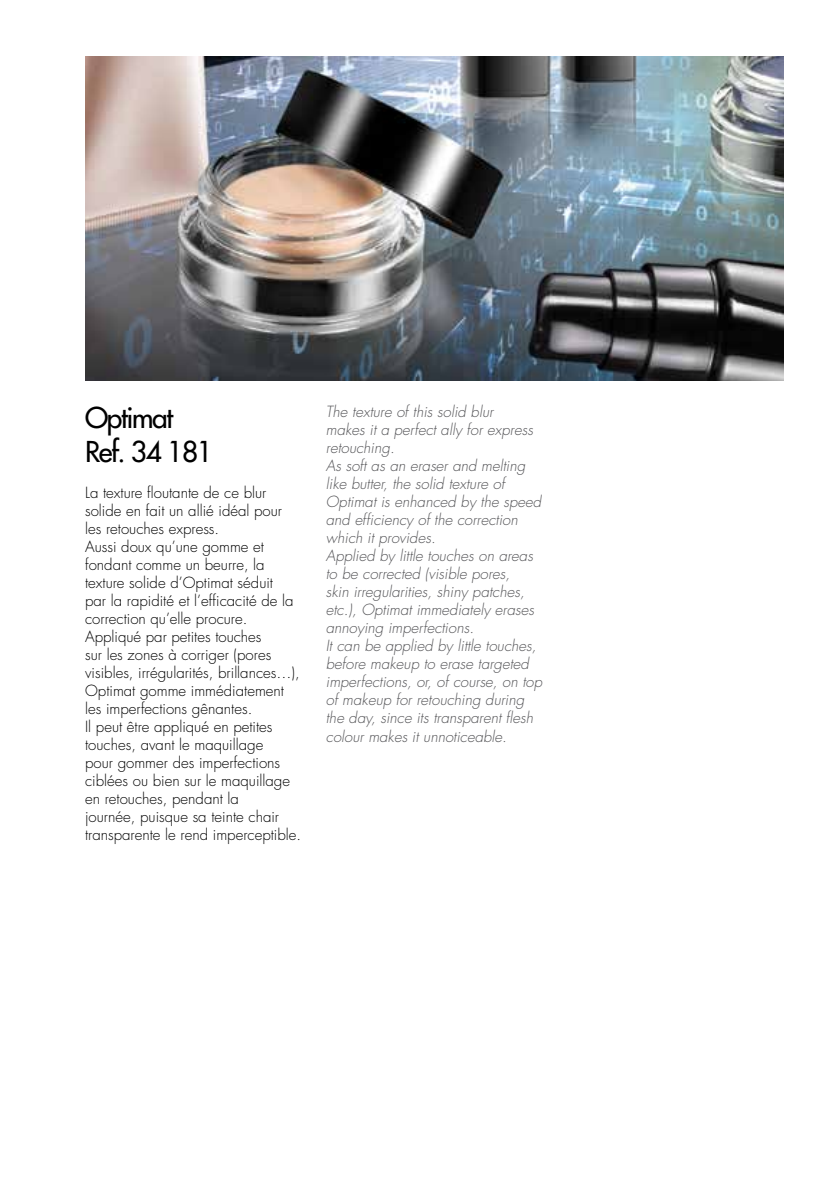
<style>
.page{position:relative;width:840px;height:1191px;background:#fff}
.page>*{position:absolute;margin:0;border:0;box-sizing:border-box;transform-origin:0 0}
.t1{font:500 28px/33.6px "Futura Std";letter-spacing:-.05em;color:#000}
.t2{font:300 15px/18px "Futura Std";color:#000}
.t3{font:italic 300 15px/18px "Futura Std";color:#565659}
</style>
<div class="page">
<img style="left:85px;top:57px;width:697px;height:324px">
<h1 class="t1" style="left:85px;top:401px;width:129px">Optimat<br>Ref. 34 181</h1>
<p class="t2" style="left:85px;top:484px;width:217px">La texture floutante de ce blur solide en fait un allié idéal pour les retouches express.<br>Aussi doux qu’une gomme et fondant comme un beurre, la texture solide d’Optimat séduit<br>par la rapidité et l’efficacité de la correction qu’elle procure.<br>Appliqué par petites touches<br>sur les zones à corriger (pores visibles, irrégularités, brillances…),<br>Optimat gomme immédiatement les imperfections gênantes.<br>Il peut être appliqué en petites touches, avant le maquillage<br>pour gommer des imperfections ciblées ou bien sur le maquillage en retouches, pendant la<br>journée, puisque sa teinte chair transparente le rend imperceptible.</p>
<p class="t3" style="left:325px;top:403px;width:218px">The texture of this solid blur<br>makes it a perfect ally for express retouching.<br>As soft as an eraser and melting like butter, the solid texture of<br>Optimat is enhanced by the speed and efficiency of the correction which it provides.<br>Applied by little touches on areas to be corrected (visible pores,<br>skin irregularities, shiny patches, etc.), Optimat immediately erases annoying imperfections.<br>It can be applied by little touches, before makeup to erase targeted imperfections, or, of course, on top of makeup for retouching during the day, since its transparent flesh colour makes it unnoticeable.</p>
</div>
